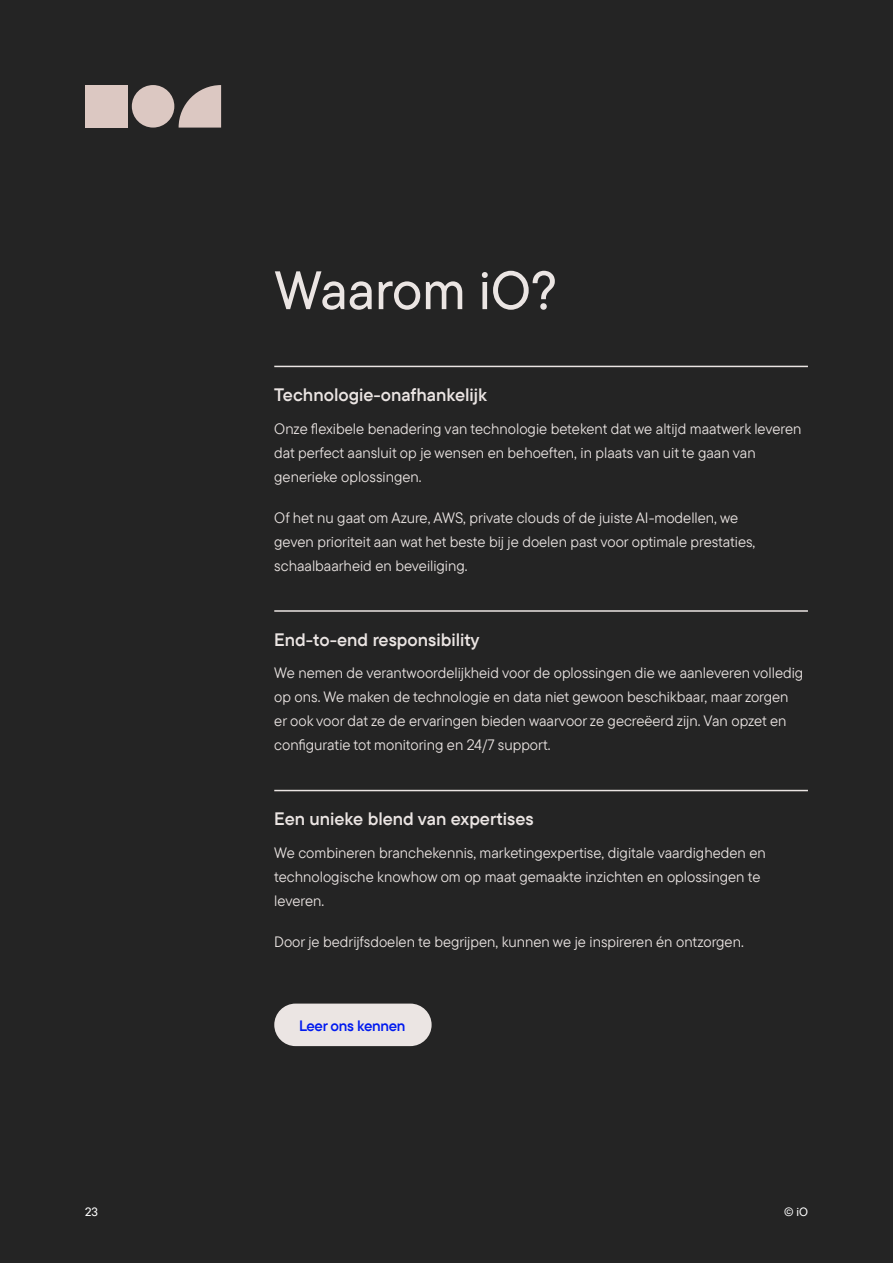
<style>
.page{position:relative;width:893px;height:1263px;background:#242424}
.page>*{position:absolute;margin:0;border:0;box-sizing:border-box;transform-origin:0 0}
.t1{font:500 54px "TT Commons Pro";color:#ebe5e3}
.t2{font:18px "TT Commons Pro Db";color:#ebe5e3}
.t3{font:15px/24px "TT Commons Pro";color:#ebe5e3}
.t4{font:15px "TT Commons Pro Db";letter-spacing:-.02em;color:#001aef}
.t5{font:500 12px "TT Commons Pro";color:#fff}
</style>
<div class="page">
<hr style="left:274px;top:366px;width:534px;height:1px;background:#ebe5e3">
<hr style="left:274px;top:610px;width:534px;height:2px;background:#ebe5e3">
<hr style="left:274px;top:790px;width:534px;height:1px;background:#ebe5e3">
<div style="left:85px;top:85px;width:43px;height:43px;background:#dcc8c2"></div>
<div style="left:132px;top:85px;width:42px;height:43px;background:#dcc8c2;border-radius:50%"></div>
<svg style="left:179px;top:85px;width:42px;height:43px"></svg>
<div style="left:274px;top:1003px;width:158px;height:43px;background:#ebe5e3;border-radius:21px"></div>
<h1 class="t1" style="left:274px;top:251px;width:284px">Waarom iO?</h1>
<p class="t2" style="left:274px;top:382px;width:214px">Technologie-onafhankelijk</p>
<p class="t3" style="left:274px;top:416px;width:529px">Onze flexibele benadering van technologie betekent dat we altijd maatwerk leveren dat perfect aansluit op je wensen en behoeften, in plaats van uit te gaan van generieke oplossingen.</p>
<p class="t3" style="left:274px;top:505px;width:483px">Of het nu gaat om Azure, AWS, private clouds of de juiste AI-modellen, we geven prioriteit aan wat het beste bij je doelen past voor optimale prestaties, schaalbaarheid en beveiliging.</p>
<p class="t2" style="left:274px;top:626px;width:207px">End-to-end responsibility</p>
<p class="t3" style="left:274px;top:661px;width:530px">We nemen de verantwoordelijkheid voor de oplossingen die we aanleveren volledig op ons. We maken de technologie en data niet gewoon beschikbaar, maar zorgen er ook voor dat ze de ervaringen bieden waarvoor ze gecreëerd zijn. Van opzet en configuratie tot monitoring en 24/7 support.</p>
<p class="t2" style="left:274px;top:806px;width:261px">Een unieke blend van expertises</p>
<p class="t3" style="left:274px;top:840px;width:493px">We combineren branchekennis, marketingexpertise, digitale vaardigheden en technologische knowhow om op maat gemaakte inzichten en oplossingen te leveren.</p>
<p class="t3" style="left:274px;top:929px;width:471px">Door je bedrijfsdoelen te begrijpen, kunnen we je inspireren én ontzorgen.</p>
<p class="t4" style="left:299px;top:1014px;width:108px">Leer ons kennen</p>
<p class="t5" style="left:85px;top:1203px;width:14px">23</p>
<p class="t5" style="left:784px;top:1203px;width:25px">© iO</p>
</div>
